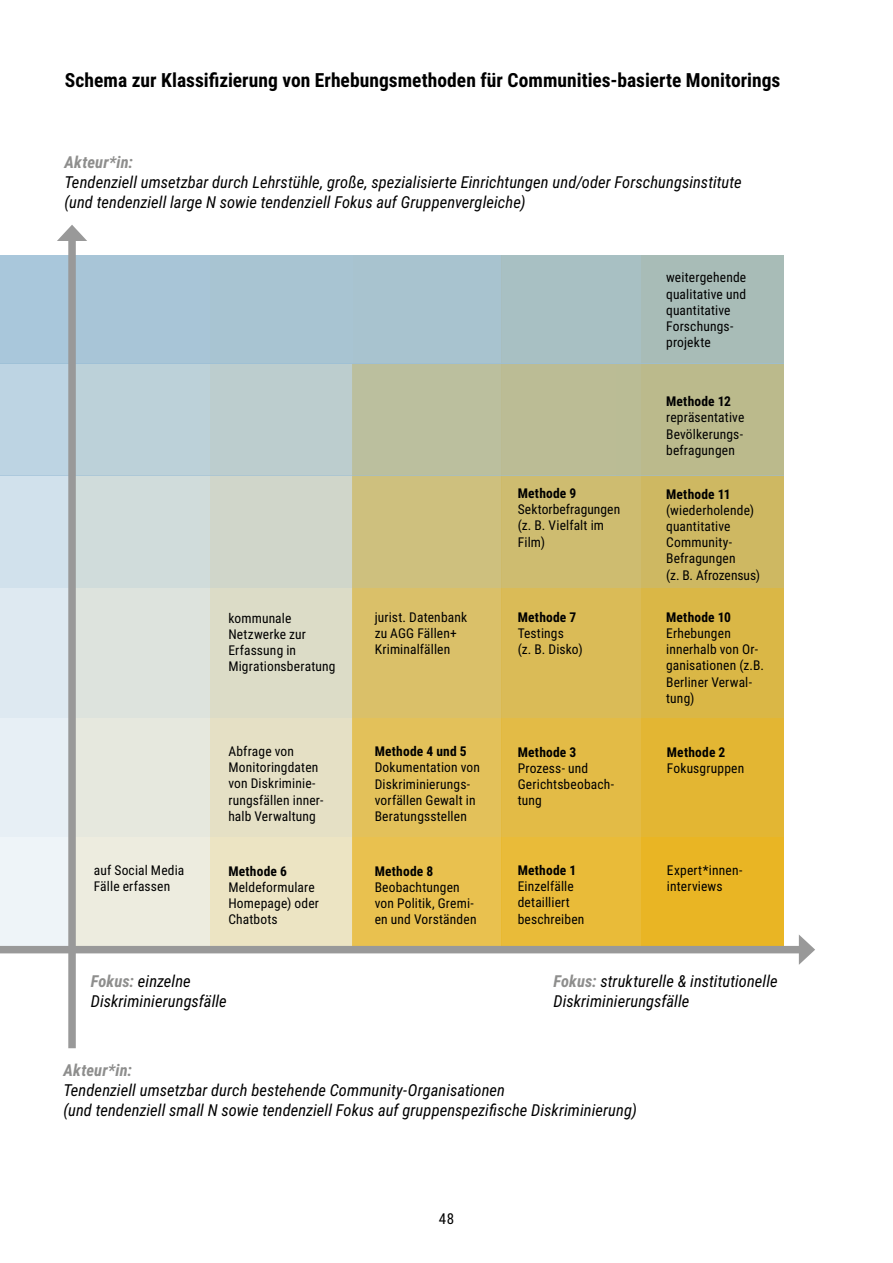
<style>
.page{position:relative;width:893px;height:1263px;background:#fff}
.page>*{position:absolute;margin:0;border:0;box-sizing:border-box;transform-origin:0 0}
.t1{font:700 19.5px "Roboto Condensed";color:#000}
.t2{font:italic 16.5px/19.8px "Roboto Condensed";letter-spacing:.005em;color:#000}
.t3{font:15px "Roboto Condensed";color:#000}
.t4{font:13.5px/16.2px "Roboto Condensed";letter-spacing:.01em;color:#000}
.t5{font:700 13.5px "Roboto Condensed";letter-spacing:.015em;color:#000}
.s1{font-weight:700;color:#8e8e8d}
.s2{font-weight:700}
</style>
<div class="page">
<svg style="left:0;top:588px;width:784px;height:129px;background:#dbcc90"></svg>
<svg style="left:0;top:476px;width:784px;height:112px;background:#cec99e"></svg>
<svg style="left:0;top:717px;width:784px;height:119px;background:#e4ce87"></svg>
<svg style="left:0;top:836px;width:784px;height:110px;background:#eacf80"></svg>
<div style="left:0;top:255px;width:784px;height:109px;background:linear-gradient(to right,#a8c8df,#a8bcb8)"></div>
<div style="left:0;top:946px;width:805px;height:7px;background:#999"></div>
<svg style="left:799px;top:935px;width:16px;height:30px"></svg>
<svg style="left:0;top:364px;width:784px;height:112px;background:#bbc5b2"></svg>
<div style="left:68px;top:235px;width:8px;height:813px;background:#999"></div>
<svg style="left:57px;top:225px;width:30px;height:16px"></svg>
<h2 class="t1" style="left:65px;top:66px;width:717px">Schema zur Klassifizierung von Erhebungsmethoden für Communities-basierte Monitorings</h2>
<p class="t2" style="left:65px;top:152px;width:679px"><span class="s1">Akteur*in:<br></span>Tendenziell umsetzbar durch Lehrstühle, große, spezialisierte Einrichtungen und/oder Forschungsinstitute (und tendenziell large N sowie tendenziell Fokus auf Gruppenvergleiche)</p>
<p class="t4" style="left:666px;top:269px;width:82px">weitergehende</p>
<p class="t4" style="left:666px;top:285px;width:82px">qualitative und</p>
<p class="t4" style="left:666px;top:301px;width:66px">quantitative</p>
<p class="t4" style="left:666px;top:318px;width:69px">Forschungs&shy;projekte</p>
<p class="t5" style="left:518px;top:484px;width:60px">Methode 9</p>
<p class="t4" style="left:518px;top:501px;width:104px">Sektorbefragungen</p>
<p class="t4" style="left:518px;top:517px;width:88px">(z. B. Vielfalt im<br>Film)</p>
<p class="t4" style="left:228px;top:609px;width:109px">kommunale<br>Netzwerke zur<br>Erfassung in<br>Migrationsberatung</p>
<p class="t4" style="left:375px;top:608px;width:94px">jurist. Datenbank zu AGG Fällen+<br>Kriminalfällen</p>
<p class="t5" style="left:518px;top:608px;width:60px">Methode 7</p>
<p class="t4" style="left:518px;top:625px;width:66px">Testings<br>(z. B. Disko)</p>
<p class="t4" style="left:228px;top:742px;width:97px">Abfrage von<br>Monitoringdaten von Diskriminie&shy;rungsfällen inner&shy;halb Verwaltung</p>
<p class="t5" style="left:518px;top:742px;width:60px">Methode 3</p>
<p class="t4" style="left:375px;top:743px;width:107px"><span class="s2">Methode 4 und 5<br></span>Dokumentation von<br>Diskriminierungs&shy;vorfällen Gewalt in<br>Beratungsstellen</p>
<p class="t4" style="left:518px;top:759px;width:98px">Prozess- und<br>Gerichtsbeobach&shy;tung</p>
<p class="t4" style="left:94px;top:861px;width:92px">auf Social Media<br>Fälle erfassen</p>
<p class="t4" style="left:228px;top:862px;width:92px"><span class="s2">Methode 6<br></span>Meldeformulare<br>Homepage) oder<br>Chatbots</p>
<p class="t5" style="left:375px;top:861px;width:60px">Methode 8</p>
<p class="t4" style="left:375px;top:878px;width:103px">Beobachtungen von Politik, Gremi&shy;en und Vorständen</p>
<p class="t5" style="left:518px;top:861px;width:60px">Methode 1</p>
<p class="t4" style="left:518px;top:878px;width:58px">Einzelfälle detailliert</p>
<p class="t4" style="left:518px;top:910px;width:68px">beschreiben</p>
<p class="t5" style="left:666px;top:392px;width:66px">Methode 12</p>
<p class="t4" style="left:666px;top:409px;width:80px">repräsentative</p>
<p class="t4" style="left:666px;top:425px;width:78px">Bevölkerungs&shy;befragungen</p>
<p class="t5" style="left:666px;top:484px;width:66px">Methode 11</p>
<p class="t4" style="left:666px;top:501px;width:89px">(wiederholende)</p>
<p class="t4" style="left:666px;top:518px;width:67px">quantitative<br>Community-</p>
<p class="t4" style="left:666px;top:550px;width:71px">Befragungen</p>
<p class="t4" style="left:666px;top:566px;width:95px">(z. B. Afrozensus)</p>
<p class="t5" style="left:666px;top:608px;width:67px">Methode 10</p>
<p class="t4" style="left:666px;top:625px;width:99px">Erhebungen innerhalb von Or&shy;ganisationen (z.B.<br>Berliner Verwal&shy;tung)</p>
<p class="t5" style="left:667px;top:742px;width:60px">Methode 2</p>
<p class="t4" style="left:667px;top:759px;width:79px">Fokusgruppen</p>
<p class="t4" style="left:667px;top:861px;width:77px">Expert*innen&shy;interviews</p>
<p class="t2" style="left:91px;top:971px;width:102px"><span class="s1">Fokus:</span> einzelne</p>
<p class="t2" style="left:91px;top:990px;width:138px">Diskriminierungsfälle</p>
<p class="t2" style="left:553px;top:971px;width:226px"><span class="s1">Fokus:</span> strukturelle &amp; institutionelle<br>Diskriminierungsfälle</p>
<p class="t2" style="left:64px;top:1060px;width:575px"><span class="s1">Akteur*in:<br></span>Tendenziell umsetzbar durch bestehende Community-Organisationen<br>(und tendenziell small N sowie tendenziell Fokus auf gruppenspezifische Diskriminierung)</p>
<p class="t3" style="left:439px;top:1208px;width:17px">48</p>
</div>
